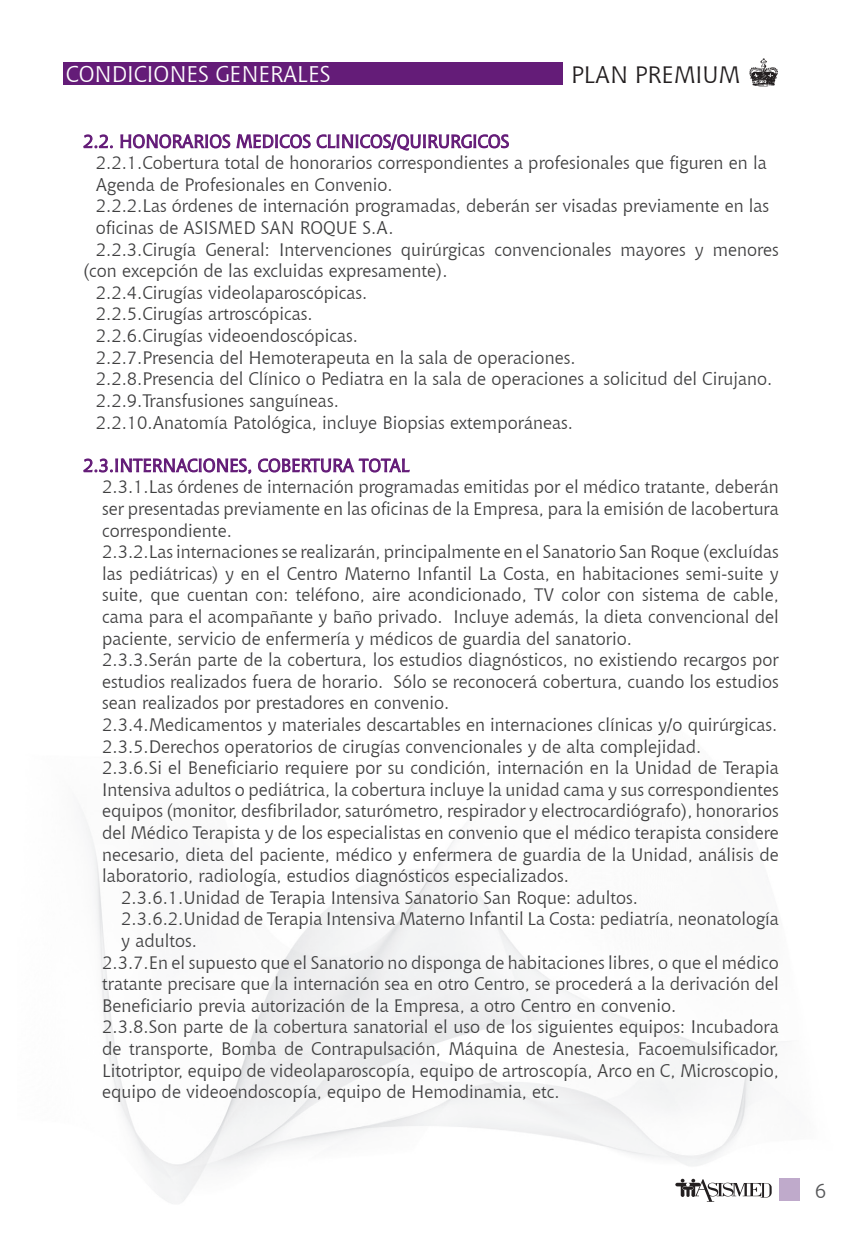
<style>
.page{position:relative;width:862px;height:1244px;background:#fff}
.page>*{position:absolute;margin:0;border:0;box-sizing:border-box;transform-origin:0 0}
.t1{font:23.62px "Chianti BT";color:#231f20}
.t2{font:22.5px "Chianti BT";color:#fff}
.t3{font:20.25px "Chianti BT";color:#57585a}
.t4{font:18px "Chianti BT";color:#3f3f40}
.t5{font:18px "Chianti BT";color:#641c78}
</style>
<div class="page">
<img style="left:79px;top:805px;width:721px;height:399px">
<img style="left:749px;top:58px;width:29px;height:29px">
<svg style="left:675px;top:1179px;width:96px;height:23px"></svg>
<div style="left:778px;top:1178px;width:20px;height:23px;background:#bfaacb"></div>
<div style="left:64px;top:63px;width:498px;height:22px;background:#641c78"></div>
<svg style="left:83px;top:134px;width:30px;height:15px"></svg>
<svg style="left:120px;top:133px;width:389px;height:18px"></svg>
<svg style="left:83px;top:458px;width:327px;height:16px"></svg>
<p class="t2" style="left:66px;top:59px;width:266px">CONDICIONES GENERALES</p>
<h1 class="t1" style="left:571px;top:58px;width:170px">PLAN PREMIUM</h1>
<p class="t5" style="left:83px;top:129px;width:427px">2.2. HONORARIOS MEDICOS CLINICOS/QUIRURGICOS</p>
<p class="t4" style="left:96px;top:151px;width:672px">2.2.1.Cobertura total de honorarios correspondientes a profesionales que figuren en la</p>
<p class="t4" style="left:96px;top:172px;width:298px">Agenda de Profesionales en Convenio.</p>
<p class="t4" style="left:96px;top:194px;width:674px">2.2.2.Las órdenes de internación programadas, deberán ser visadas previamente en las</p>
<p class="t4" style="left:96px;top:215px;width:299px">oficinas de ASISMED SAN ROQUE S.A.</p>
<p class="t4" style="left:96px;top:237px;width:684px">2.2.3.Cirugía General: Intervenciones quirúrgicas convencionales mayores y menores</p>
<p class="t4" style="left:83px;top:259px;width:366px">(con excepción de las excluidas expresamente).</p>
<p class="t4" style="left:96px;top:280px;width:273px">2.2.4.Cirugías videolaparoscópicas.</p>
<p class="t4" style="left:96px;top:302px;width:218px">2.2.5.Cirugías artroscópicas.</p>
<p class="t4" style="left:96px;top:323px;width:264px">2.2.6.Cirugías videoendoscópicas.</p>
<p class="t4" style="left:96px;top:345px;width:481px">2.2.7.Presencia del Hemoterapeuta en la sala de operaciones.</p>
<p class="t4" style="left:96px;top:367px;width:677px">2.2.8.Presencia del Clínico o Pediatra en la sala de operaciones a solicitud del Cirujano.</p>
<p class="t4" style="left:96px;top:388px;width:244px">2.2.9.Transfusiones sanguíneas.</p>
<p class="t4" style="left:96px;top:410px;width:478px">2.2.10.Anatomía Patológica, incluye Biopsias extemporáneas.</p>
<p class="t5" style="left:83px;top:453px;width:328px">2.3.INTERNACIONES, COBERTURA TOTAL</p>
<p class="t4" style="left:102px;top:475px;width:678px">2.3.1.Las órdenes de internación programadas emitidas por el médico tratante, deberán</p>
<p class="t4" style="left:102px;top:496px;width:678px">ser presentadas previamente en las oficinas de la Empresa, para la emisión de lacobertura</p>
<p class="t4" style="left:102px;top:518px;width:131px">correspondiente.</p>
<p class="t4" style="left:102px;top:539px;width:678px">2.3.2.Las internaciones se realizarán, principalmente en el Sanatorio San Roque (excluídas</p>
<p class="t4" style="left:102px;top:561px;width:678px">las pediátricas) y en el Centro Materno Infantil La Costa, en habitaciones semi-suite y</p>
<p class="t4" style="left:102px;top:583px;width:678px">suite, que cuentan con: teléfono, aire acondicionado, TV color con sistema de cable,</p>
<p class="t4" style="left:102px;top:604px;width:678px">cama para el acompañante y baño privado. Incluye además, la dieta convencional del</p>
<p class="t4" style="left:102px;top:626px;width:531px">paciente, servicio de enfermería y médicos de guardia del sanatorio.</p>
<p class="t4" style="left:102px;top:647px;width:678px">2.3.3.Serán parte de la cobertura, los estudios diagnósticos, no existiendo recargos por</p>
<p class="t4" style="left:102px;top:669px;width:678px">estudios realizados fuera de horario. Sólo se reconocerá cobertura, cuando los estudios</p>
<p class="t4" style="left:102px;top:691px;width:348px">sean realizados por prestadores en convenio.</p>
<p class="t4" style="left:102px;top:712px;width:676px">2.3.4.Medicamentos y materiales descartables en internaciones clínicas y/o quirúrgicas.</p>
<p class="t4" style="left:102px;top:734px;width:600px">2.3.5.Derechos operatorios de cirugías convencionales y de alta complejidad.</p>
<p class="t4" style="left:102px;top:755px;width:678px">2.3.6.Si el Beneficiario requiere por su condición, internación en la Unidad de Terapia</p>
<p class="t4" style="left:102px;top:777px;width:678px">Intensiva adultos o pediátrica, la cobertura incluye la unidad cama y sus correspondientes</p>
<p class="t4" style="left:102px;top:799px;width:678px">equipos (monitor, desfibrilador, saturómetro, respirador y electrocardiógrafo), honorarios</p>
<p class="t4" style="left:102px;top:820px;width:678px">del Médico Terapista y de los especialistas en convenio que el médico terapista considere</p>
<p class="t4" style="left:102px;top:842px;width:678px">necesario, dieta del paciente, médico y enfermera de guardia de la Unidad, análisis de</p>
<p class="t4" style="left:102px;top:863px;width:468px">laboratorio, radiología, estudios diagnósticos especializados.</p>
<p class="t4" style="left:121px;top:885px;width:518px">2.3.6.1.Unidad de Terapia Intensiva Sanatorio San Roque: adultos.</p>
<p class="t4" style="left:121px;top:907px;width:658px">2.3.6.2.Unidad de Terapia Intensiva Materno Infantil La Costa: pediatría, neonatología</p>
<p class="t4" style="left:121px;top:928px;width:77px">y adultos.</p>
<p class="t4" style="left:102px;top:950px;width:678px">2.3.7.En el supuesto que el Sanatorio no disponga de habitaciones libres, o que el médico</p>
<p class="t4" style="left:102px;top:971px;width:678px">tratante precisare que la internación sea en otro Centro, se procederá a la derivación del</p>
<p class="t4" style="left:102px;top:993px;width:575px">Beneficiario previa autorización de la Empresa, a otro Centro en convenio.</p>
<p class="t4" style="left:102px;top:1015px;width:678px">2.3.8.Son parte de la cobertura sanatorial el uso de los siguientes equipos: Incubadora</p>
<p class="t4" style="left:102px;top:1036px;width:678px">de transporte, Bomba de Contrapulsación, Máquina de Anestesia, Facoemulsificador,</p>
<p class="t4" style="left:102px;top:1058px;width:678px">Litotriptor, equipo de videolaparoscopía, equipo de artroscopía, Arco en C, Microscopio,</p>
<p class="t4" style="left:102px;top:1079px;width:459px">equipo de videoendoscopía, equipo de Hemodinamia, etc.</p>
<p class="t3" style="left:814px;top:1177px;width:13px">6</p>
</div>
